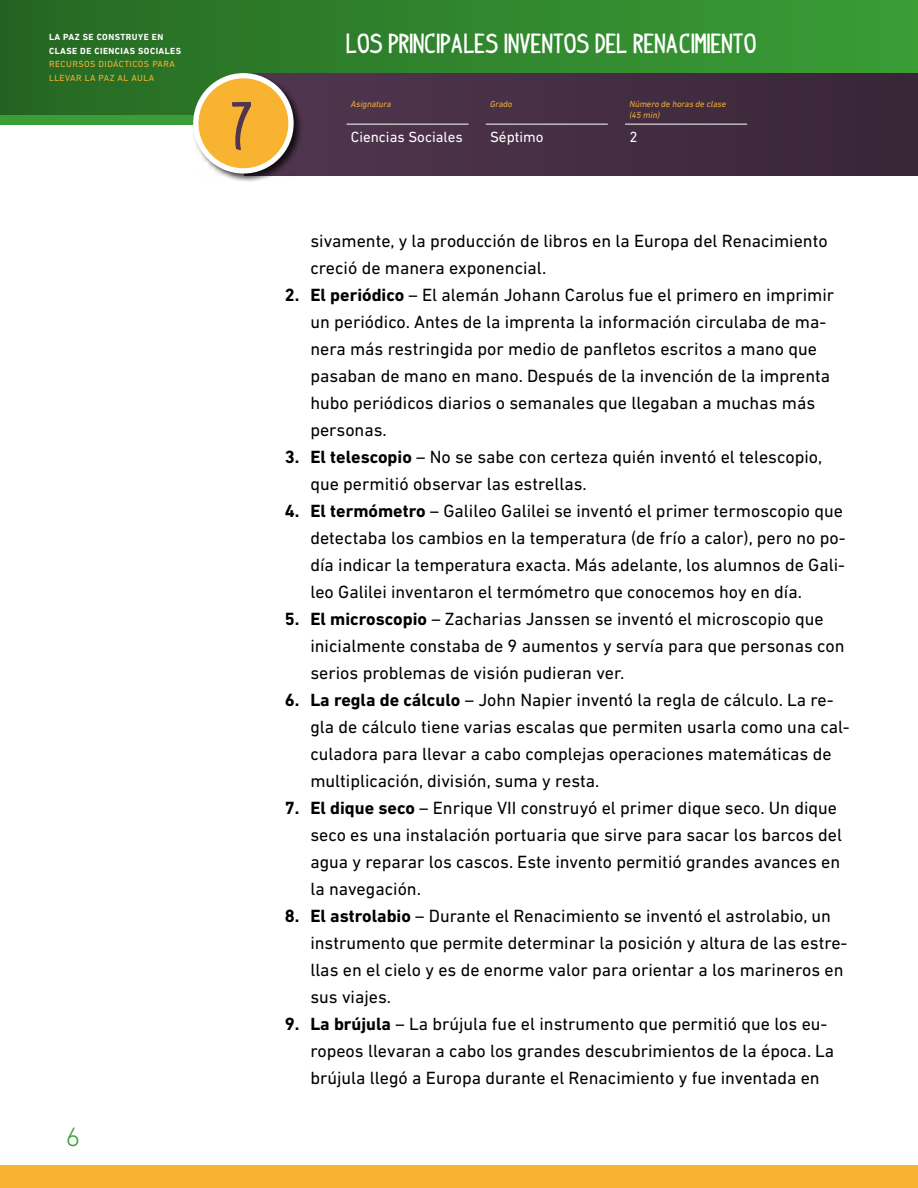
<style>
.page{position:relative;width:918px;height:1188px;background:#fff}
.page>*{position:absolute;margin:0;border:0;box-sizing:border-box;transform-origin:0 0}
.t1{font:700 51.9px "indypimp";color:#51364f}
.t2{font:300 27px "DIN Next LT Pro";color:#3a9d36}
.t3{font:700 21.3px "indypimp";color:#fff}
.t4{font:18px/27px "DIN Next LT Pro";color:#000}
.t5{font:15px "DIN Next LT Pro";color:#fff}
.t6{font:italic 9px/10.8px "DIN Next LT Pro";color:#f8b330}
.t7{font:700 9px/13.5px "DIN Next LT Pro";letter-spacing:.05em;color:#fff}
.t8{font:9px/13.5px "DIN Next LT Pro";letter-spacing:.05em;color:#f8b330}
.s1{font-weight:700}
</style>
<div class="page">
<div style="left:0;top:0;width:918px;height:115px;background:linear-gradient(to right,#266823,#3a9f36)"></div>
<div style="left:0;top:1165px;width:918px;height:23px;background:#f8b330"></div>
<div style="left:243px;top:73px;width:675px;height:102px;background:#442d42"></div>
<hr style="left:347px;top:124px;width:122px;height:1px;background:#fff">
<hr style="left:486px;top:124px;width:122px;height:1px;background:#fff">
<hr style="left:625px;top:124px;width:122px;height:1px;background:#fff">
<div style="left:192px;top:71px;width:111px;height:112px;background:#000;opacity:.75"></div>
<div style="left:196px;top:76px;width:95px;height:95px;background:#f8b330;border-radius:50%"></div>
<div style="left:193px;top:73px;width:101px;height:101px;border:5px solid #fff;border-radius:50%"></div>
<p class="t7" style="left:49px;top:31px;width:134px">LA PAZ SE CONSTRUYE EN<br>CLASE DE CIENCIAS SOCIALES</p>
<p class="t8" style="left:49px;top:58px;width:127px">RECURSOS DIDÁCTICOS PARA<br>LLEVAR LA PAZ AL AULA</p>
<h2 class="t2" style="left:66px;top:1121px;width:16px">6</h2>
<h1 class="t1" style="left:232px;top:102px;width:25px">7</h1>
<p class="t3" style="left:347px;top:33px;width:411px">LOS PRINCIPALES INVENTOS DEL RENACIMIENTO</p>
<p class="t6" style="left:351px;top:99px;width:42px">Asignatura</p>
<p class="t5" style="left:351px;top:128px;width:113px">Ciencias Sociales</p>
<p class="t6" style="left:490px;top:99px;width:24px">Grado</p>
<p class="t5" style="left:490px;top:128px;width:55px">Séptimo</p>
<p class="t6" style="left:629px;top:99px;width:98px">Número de horas de clase (45 min)</p>
<p class="t5" style="left:629px;top:128px;width:10px">2</p>
<p class="t4" style="left:310px;top:228px;width:519px">sivamente, y la producción de libros en la Europa del Renacimiento creció de manera exponencial.</p>
<p class="t4" style="left:310px;top:282px;width:525px;text-indent:-26px"><span class="s1">2. El periódico</span> – El alemán Johann Carolus fue el primero en imprimir un periódico. Antes de la imprenta la información circulaba de ma&shy;nera más restringida por medio de panfletos escritos a mano que pasaban de mano en mano. Después de la invención de la imprenta hubo periódicos diarios o semanales que llegaban a muchas más personas.</p>
<p class="t4" style="left:310px;top:444px;width:513px;text-indent:-26px"><span class="s1">3. El telescopio</span> – No se sabe con certeza quién inventó el telescopio, que permitió observar las estrellas.</p>
<p class="t4" style="left:310px;top:498px;width:537px;text-indent:-26px"><span class="s1">4. El termómetro</span> – Galileo Galilei se inventó el primer termoscopio que detectaba los cambios en la temperatura (de frío a calor), pero no po&shy;día indicar la temperatura exacta. Más adelante, los alumnos de Gali&shy;leo Galilei inventaron el termómetro que conocemos hoy en día.</p>
<p class="t4" style="left:310px;top:606px;width:536px;text-indent:-26px"><span class="s1">5. El microscopio</span> – Zacharias Janssen se inventó el microscopio que inicialmente constaba de 9 aumentos y servía para que personas con serios problemas de visión pudieran ver.</p>
<p class="t4" style="left:310px;top:687px;width:541px;text-indent:-26px"><span class="s1">6. La regla de cálculo</span> – John Napier inventó la regla de cálculo. La re&shy;gla de cálculo tiene varias escalas que permiten usarla como una cal&shy;culadora para llevar a cabo complejas operaciones matemáticas de multiplicación, división, suma y resta.</p>
<p class="t4" style="left:310px;top:795px;width:533px;text-indent:-26px"><span class="s1">7. El dique seco</span> – Enrique VII construyó el primer dique seco. Un dique seco es una instalación portuaria que sirve para sacar los barcos del agua y reparar los cascos. Este invento permitió grandes avances en la navegación.</p>
<p class="t4" style="left:310px;top:903px;width:539px;text-indent:-26px"><span class="s1">8. El astrolabio</span> – Durante el Renacimiento se inventó el astrolabio, un instrumento que permite determinar la posición y altura de las estre&shy;llas en el cielo y es de enorme valor para orientar a los marineros en sus viajes.</p>
<p class="t4" style="left:310px;top:1011px;width:525px;text-indent:-26px"><span class="s1">9. La brújula</span> – La brújula fue el instrumento que permitió que los eu&shy;ropeos llevaran a cabo los grandes descubrimientos de la época. La brújula llegó a Europa durante el Renacimiento y fue inventada en</p>
</div>
